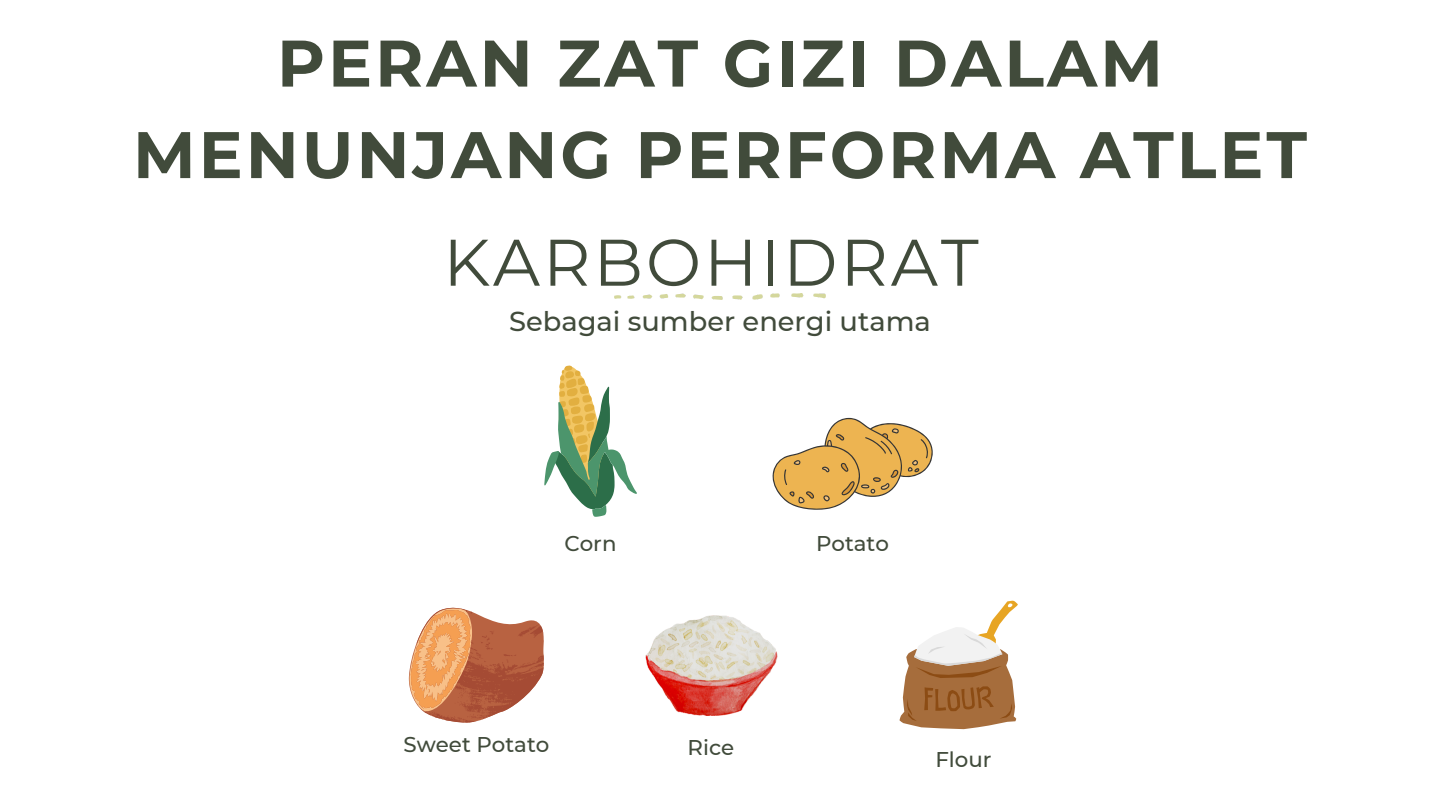
<style>
.page{position:relative;width:1440px;height:810px;background:#fff}
.page>*{position:absolute;margin:0;border:0;box-sizing:border-box;transform-origin:0 0}
.t1{font:700 65.7px/91.5px "Montserrat";letter-spacing:.045em;color:#414b3b;text-align:center}
.t2{font:65.7px "Montserrat";letter-spacing:.045em;color:#414b3b}
.t3{font:500 27.3px "Montserrat";color:#414b3b}
.t4{font:500 21.3px "Montserrat";color:#414b3b}
</style>
<div class="page">
<img style="left:614px;top:294px;width:212px;height:5px">
<svg style="left:772px;top:417px;width:161px;height:93px"></svg>
<svg style="left:899px;top:600px;width:119px;height:129px"></svg>
<img style="left:645px;top:615px;width:132px;height:100px">
<svg style="left:409px;top:608px;width:135px;height:115px"></svg>
<svg style="left:544px;top:365px;width:93px;height:152px"></svg>
<p class="t1" style="left:133px;top:17px;width:1176px">PERAN ZAT GIZI DALAM<br>MENUNJANG PERFORMA ATLET</p>
<p class="t2" style="left:443px;top:222px;width:537px">KARBOHIDRAT</p>
<p class="t3" style="left:509px;top:305px;width:423px">Sebagai sumber energi utama</p>
<p class="t4" style="left:564px;top:531px;width:54px">Corn</p>
<p class="t4" style="left:404px;top:732px;width:147px">Sweet Potato</p>
<p class="t4" style="left:688px;top:734px;width:48px">Rice</p>
<p class="t4" style="left:816px;top:531px;width:74px">Potato</p>
<p class="t4" style="left:935px;top:747px;width:58px">Flour</p>
</div>
